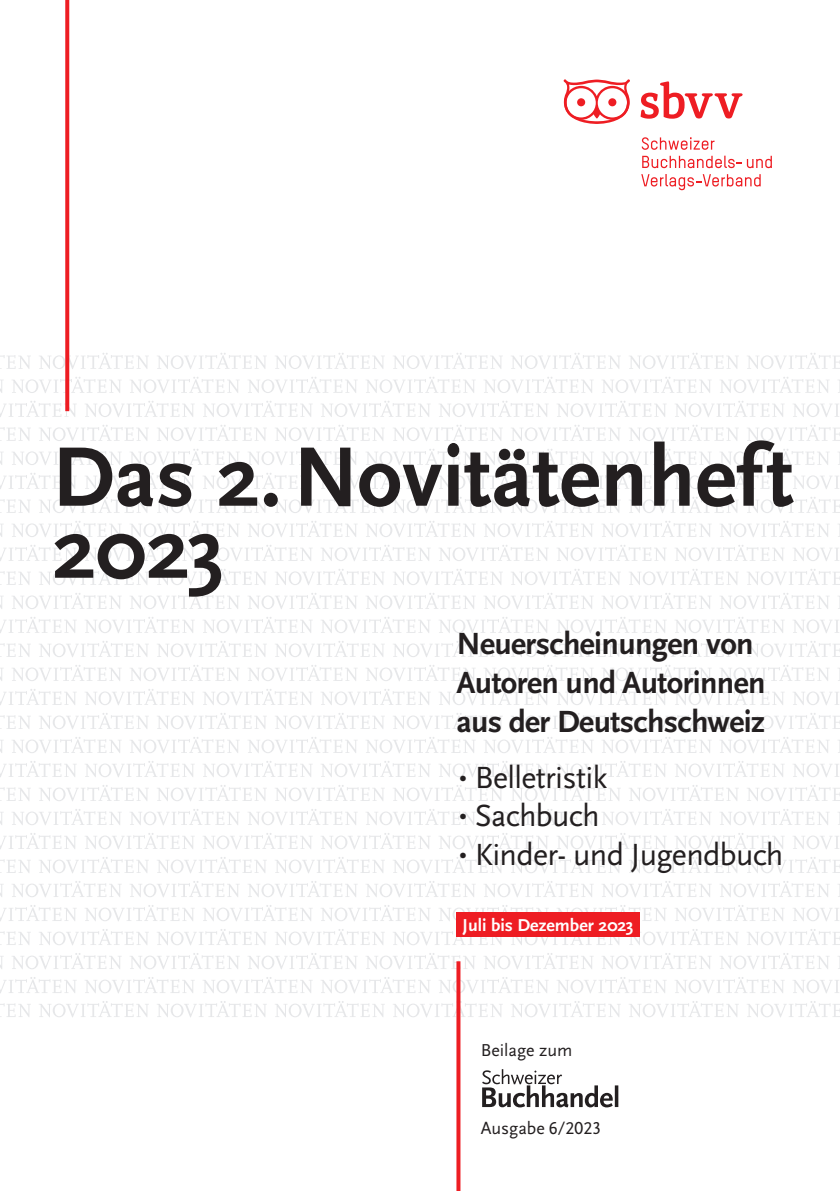
<style>
.page{position:relative;width:840px;height:1191px;background:#fff}
.page>*{position:absolute;margin:0;border:0;box-sizing:border-box;transform-origin:0 0}
.t1{font:700 88px/72px "Scala Sans OT";color:#231f20}
.t2{font:700 32px/39px "Scala Sans OT";letter-spacing:-.02em;color:#231f20}
.t3{font:32px/38.6px "Scala Sans OT";letter-spacing:-.02em;color:#231f20}
.t4{font:18px "Scala Sans OT";color:#231f20}
.t5{font:700 18px "Scala Sans OT";color:#fff}
.s1{font-size:24px}
</style>
<div class="page">
<svg style="left:0;top:353px;width:839px;height:16px"></svg>
<svg style="left:0;top:377px;width:839px;height:16px"></svg>
<svg style="left:0;top:401px;width:839px;height:16px"></svg>
<svg style="left:0;top:425px;width:839px;height:16px"></svg>
<svg style="left:0;top:449px;width:839px;height:16px"></svg>
<svg style="left:0;top:473px;width:839px;height:16px"></svg>
<svg style="left:0;top:497px;width:839px;height:16px"></svg>
<svg style="left:0;top:521px;width:839px;height:16px"></svg>
<svg style="left:0;top:545px;width:839px;height:16px"></svg>
<svg style="left:0;top:569px;width:839px;height:16px"></svg>
<svg style="left:0;top:593px;width:839px;height:16px"></svg>
<svg style="left:0;top:617px;width:839px;height:16px"></svg>
<svg style="left:0;top:641px;width:839px;height:16px"></svg>
<svg style="left:0;top:665px;width:839px;height:16px"></svg>
<svg style="left:0;top:689px;width:839px;height:16px"></svg>
<svg style="left:0;top:713px;width:839px;height:16px"></svg>
<svg style="left:0;top:737px;width:839px;height:16px"></svg>
<svg style="left:0;top:761px;width:839px;height:16px"></svg>
<svg style="left:0;top:785px;width:839px;height:16px"></svg>
<svg style="left:0;top:809px;width:839px;height:16px"></svg>
<svg style="left:0;top:833px;width:839px;height:16px"></svg>
<svg style="left:0;top:857px;width:839px;height:16px"></svg>
<svg style="left:0;top:881px;width:839px;height:16px"></svg>
<svg style="left:0;top:905px;width:839px;height:16px"></svg>
<svg style="left:0;top:929px;width:839px;height:16px"></svg>
<svg style="left:0;top:953px;width:839px;height:16px"></svg>
<svg style="left:0;top:977px;width:839px;height:16px"></svg>
<svg style="left:0;top:1001px;width:839px;height:16px"></svg>
<div style="left:456px;top:912px;width:183px;height:25px;background:#ee1d23"></div>
<svg style="left:65px;top:0;width:4px;height:411px;background:#ee2b31"></svg>
<svg style="left:456px;top:961px;width:4px;height:230px"></svg>
<svg style="left:563px;top:79px;width:66px;height:45px"></svg>
<div style="left:608px;top:98px;width:8px;height:8px;background:#ee1d23;border-radius:50%"></div>
<svg style="left:640px;top:81px;width:102px;height:38px"></svg>
<svg style="left:641px;top:137px;width:73px;height:13px"></svg>
<svg style="left:642px;top:156px;width:129px;height:12px"></svg>
<svg style="left:641px;top:174px;width:119px;height:16px"></svg>
<svg style="left:482px;top:1069px;width:136px;height:38px"></svg>
<h1 class="t1" style="left:52px;top:442px;width:742px">Das 2.Novitätenheft<br>2023</h1>
<p class="t2" style="left:456px;top:624px;width:310px">Neuerscheinungen von<br>Autoren und Autorinnen aus der Deutschschweiz</p>
<p class="t3" style="left:456px;top:758px;width:328px"><span class="s1">∙</span> Belletristik<br><span class="s1">∙</span> Sachbuch<br><span class="s1">∙</span> Kinder- und Jugendbuch</p>
<p class="t5" style="left:462px;top:915px;width:172px">Juli bis Dezember 2023</p>
<p class="t4" style="left:480px;top:1040px;width:93px">Beilage zum</p>
<p class="t4" style="left:480px;top:1118px;width:121px">Ausgabe 6 ⁄2023</p>
</div>
